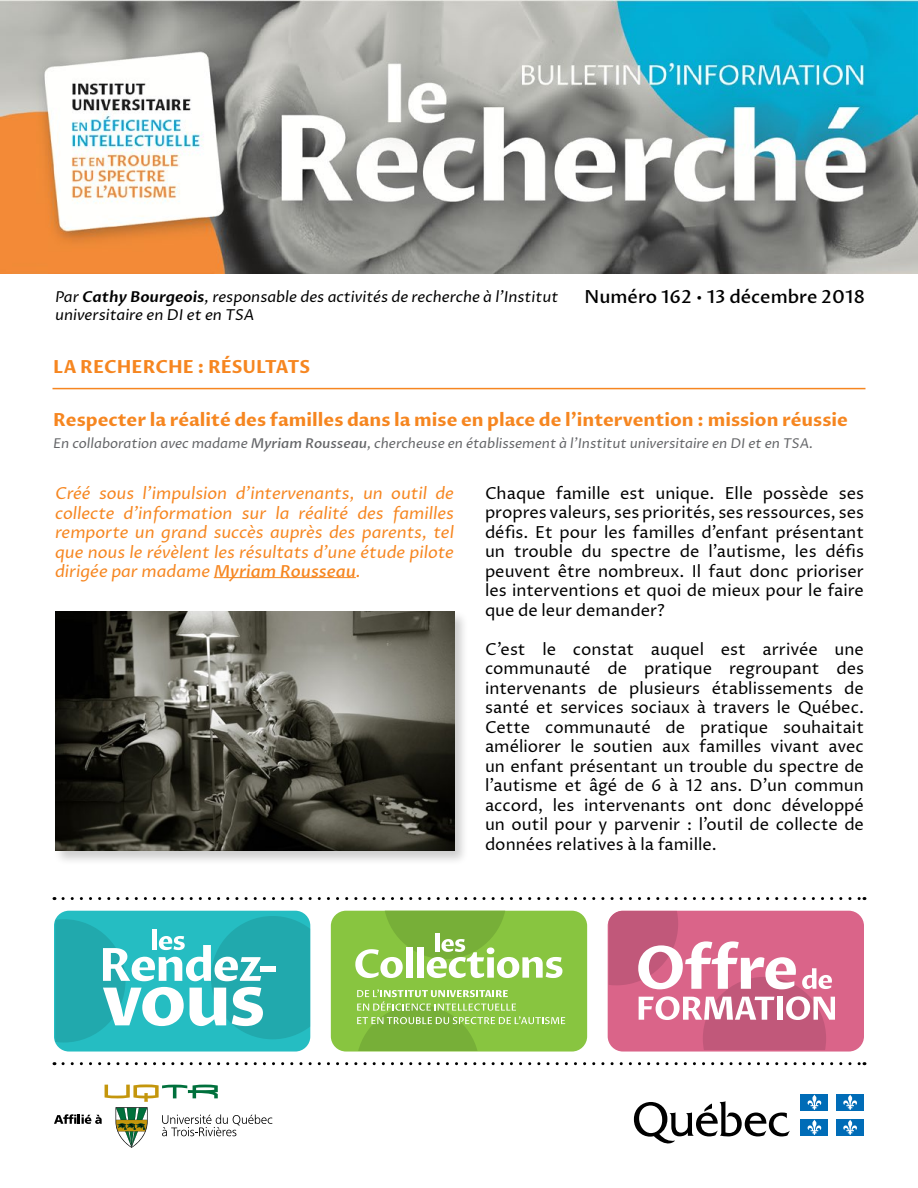
<style>
.page{position:relative;width:918px;height:1188px;background:#fff}
.page>*{position:absolute;margin:0;border:0;box-sizing:border-box;transform-origin:0 0}
.t1{font:700 18px "Proza Libre";color:#f68620}
.t2{font:500 18px "Proza Libre";color:#000}
.t3{font:16.5px/19.5px "Proza Libre";color:#000;text-align:justify}
.t4{font:italic 16.5px/19.5px "Proza Libre";color:#f68620;text-align:justify}
.t5{font:italic 15px "Proza Libre";color:#000}
.t6{font:italic 13.5px "Proza Libre";color:#656669}
.s1{font-weight:600}
.s2{font-weight:500}
</style>
<div class="page">
<svg style="left:634px;top:1101px;width:156px;height:43px"></svg>
<div style="left:801px;top:1094px;width:27px;height:17px;background:#006cb7"></div>
<svg style="left:807px;top:1095px;width:15px;height:15px"></svg>
<div style="left:836px;top:1094px;width:28px;height:17px;background:#006cb7"></div>
<svg style="left:843px;top:1095px;width:14px;height:15px"></svg>
<div style="left:801px;top:1119px;width:27px;height:17px;background:#006cb7"></div>
<svg style="left:807px;top:1120px;width:15px;height:15px"></svg>
<div style="left:836px;top:1119px;width:28px;height:17px;background:#006cb7"></div>
<svg style="left:843px;top:1120px;width:14px;height:15px"></svg>
<svg style="left:54px;top:1084px;width:218px;height:64px"></svg>
<div style="left:54px;top:911px;width:256px;height:141px;background:#25bdc2;border-radius:15px"></div>
<svg style="left:55px;top:916px;width:255px;height:127px"></svg>
<div style="left:260px;top:966px;width:15px;height:5px;background:#fff"></div>
<div style="left:331px;top:911px;width:256px;height:141px;background:#88c540;border-radius:15px"></div>
<svg style="left:355px;top:911px;width:207px;height:67px"></svg>
<svg style="left:357px;top:989px;width:208px;height:62px"></svg>
<div style="left:608px;top:911px;width:256px;height:141px;background:#da6489;border-radius:15px"></div>
<svg style="left:609px;top:911px;width:226px;height:139px"></svg>
<svg style="left:63px;top:1062px;width:802px;height:3px"></svg>
<svg style="left:63px;top:897px;width:802px;height:3px"></svg>
<img style="left:0;top:0;width:918px;height:274px">
<hr style="left:214px;top:577px;width:142px;height:1px;background:#f68620">
<div style="left:53px;top:610px;width:416px;height:256px;background:#000;opacity:.2"></div>
<img style="left:55px;top:612px;width:399px;height:238px">
<hr style="left:52px;top:388px;width:814px;height:1px;background:#f68620">
<p class="t5" style="left:55px;top:288px;width:505px">Par <span class="s1">Cathy Bourgeois</span>, responsable des activités de recherche à l’Institut</p>
<p class="t2" style="left:584px;top:286px;width:282px">Numéro 162 • 13 décembre 2018</p>
<p class="t5" style="left:55px;top:306px;width:201px">universitaire en DI et en TSA</p>
<p class="t1" style="left:53px;top:356px;width:258px">LA RECHERCHE : RÉSULTATS</p>
<p class="t1" style="left:53px;top:408px;width:796px">Respecter la réalité des familles dans la mise en place de l’intervention : mission réussie</p>
<p class="t6" style="left:53px;top:435px;width:762px">En collaboration avec madame <span class="s2">Myriam Rousseau</span>, chercheuse en établissement à l’Institut universitaire en DI et en TSA.</p>
<p class="t4" style="left:55px;top:484px;width:400px">Créé sous l’impulsion d’intervenants, un outil de collecte d’information sur la réalité des familles remporte un grand succès auprès des parents, tel que nous le révèlent les résultats d’une étude pilote dirigée par madame <span class="s2">Myriam Rousseau</span>.</p>
<p class="t3" style="left:485px;top:483px;width:380px">Chaque famille est unique. Elle possède ses propres valeurs, ses priorités, ses ressources, ses défis. Et pour les familles d’enfant présentant un trouble du spectre de l’autisme, les défis peuvent être nombreux. Il faut donc prioriser les interventions et quoi de mieux pour le faire que de leur demander?</p>
<p class="t3" style="left:485px;top:639px;width:380px">C’est le constat auquel est arrivée une communauté de pratique regroupant des intervenants de plusieurs établissements de santé et services sociaux à travers le Québec.<br>Cette communauté de pratique souhaitait améliorer le soutien aux familles vivant avec un enfant présentant un trouble du spectre de l’autisme et âgé de 6 à 12 ans. D’un commun accord, les intervenants ont donc développé un outil pour y parvenir : l’outil de collecte de données relatives à la famille.</p>
</div>
